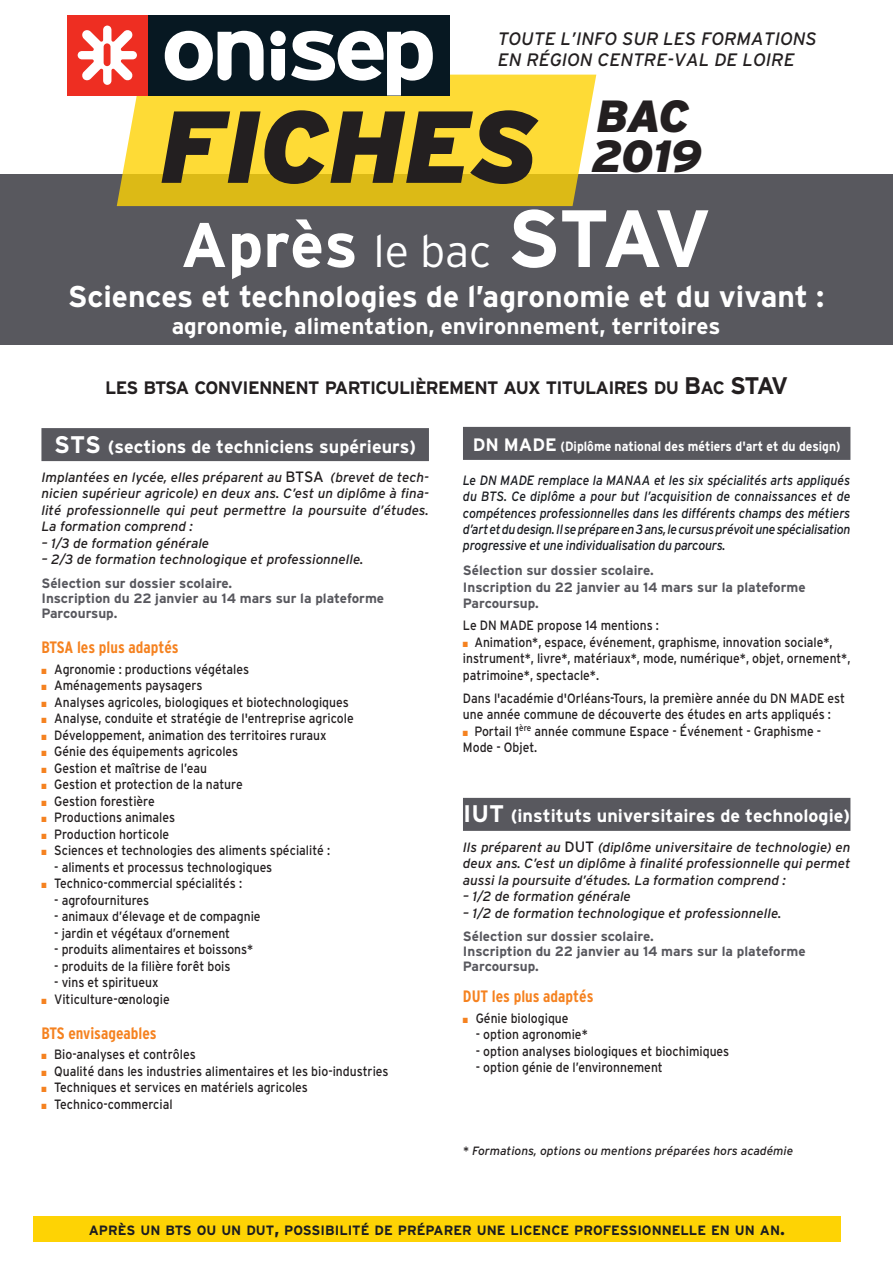
<style>
.page{position:relative;width:893px;height:1263px;background:#fff}
.page>*{position:absolute;margin:0;border:0;box-sizing:border-box;transform-origin:0 0}
.t1{font:italic 900 102px "Interstate";letter-spacing:-.01em;color:#231f20}
.titre_après{font:700 63px "Interstate";color:#fff}
.t2{font:italic 900 45px "Interstate";letter-spacing:-.025em;color:#231f20}
.titre_spécialité{font:700 30px "Interstate";color:#fff}
.titre_spécialité-2{font:700 22.5px "Interstate";color:#fff}
.rubrique{font:700 18px "Interstate";color:#fff}
.t3{font:700 18px "Interstate";letter-spacing:-.04em;color:#231f20}
.t4{font:italic 18px/21.6px "Interstate";color:#231f20}
.sélection{font:700 condensed 16.5px "Interstate";color:#f58220}
._1_BTS_les_plus{font:700 condensed 16.5px "Interstate";color:#f58220}
._1_texte_3{font:13.5px "Interstate";color:#231f20;scale:.9 1}
.licences{font:13.5px/16.5px "Interstate";color:#231f20;scale:.9 1}
._1_Intro{font:italic 13.5px/16.5px "Interstate";color:#231f20;text-align:justify}
._1_option{font:13.5px "Interstate";color:#231f20;scale:.9 1}
.Info{font:italic 13.5px/16.2px "Interstate";letter-spacing:-.01em;color:#1a1c21;text-align:justify;scale:.91 1}
.sélection-2{font:700 13.5px/15px "Interstate";color:#58585e}
._1_intro_3-3{font:italic 13.5px "Interstate";color:#231f20}
._1_Intro-2{font:700 13.5px/16.2px "Interstate";color:#58585e}
.t5{font:700 13.5px "Interstate";color:#1a1c21}
.rubrique-2{font:700 13.5px "Interstate";color:#fff;scale:.9 1}
.t6{font:italic 12px "Interstate";color:#231f20}
.s1{font-weight:300;font-size:45px}
.s2{font-size:81px}
.s3{font-size:24px}
.s4{font-style:normal;font-size:15px}
.s5{color:#f58220}
.s6{font-size:18px}
</style>
<div class="page">
<div style="left:33px;top:1216px;width:808px;height:26px;background:#fed304"></div>
<div style="left:0;top:174px;width:893px;height:171px;background:#58585e"></div>
<svg style="left:117px;top:75px;width:479px;height:131px;background:#f2d134"></svg>
<div style="left:148px;top:15px;width:302px;height:81px;background:#071822"></div>
<div style="left:67px;top:15px;width:81px;height:81px;background:#ee2e22"></div>
<svg style="left:78px;top:26px;width:59px;height:59px"></svg>
<svg style="left:165px;top:31px;width:99px;height:50px"></svg>
<svg style="left:270px;top:31px;width:163px;height:65px"></svg>
<div style="left:41px;top:428px;width:388px;height:33px;background:#58585e"></div>
<div style="left:463px;top:427px;width:387px;height:33px;background:#58585e"></div>
<div style="left:463px;top:798px;width:387px;height:33px;background:#58585e"></div>
<p class="t4" style="left:498px;top:27px;width:321px">TOUTE L’INFO SUR LES FORMATIONS<br>EN RÉGION CENTRE-VAL DE LOIRE</p>
<p class="t1" style="left:159px;top:85px;width:381px">FICHES</p>
<p class="t2" style="left:596px;top:89px;width:94px">BAC</p>
<p class="t2" style="left:592px;top:128px;width:112px">2019</p>
<p class="titre_après" style="left:181px;top:207px;width:533px">Après <span class="s1">le bac</span> <span class="s2">STAV</span></p>
<p class="titre_spécialité" style="left:68px;top:278px;width:758px">Sciences et technologies de l’agronomie et du vivant :</p>
<p class="titre_spécialité-2" style="left:172px;top:313px;width:550px">agronomie, alimentation, environnement, territoires</p>
<p class="t3" style="left:105px;top:377px;width:640px">LES BTSA CONVIENNENT PARTICULIÈREMENT AUX TITULAIRES DU <span class="s3">B</span>AC <span class="s3">STAV</span></p>
<p class="rubrique" style="left:54px;top:435px;width:364px"><span class="s3">STS</span> (sections de techniciens supérieurs)</p>
<p class="_1_Intro" style="left:41px;top:469px;width:389px">Implantées en lycée, elles préparent au <span class="s4">BTSA</span> (brevet de tech&shy;nicien supérieur agricole) en deux ans. C’est un diplôme à fina&shy;lité professionnelle qui peut permettre la poursuite d’études.<br>La formation comprend :</p>
<p class="_1_intro_3-3" style="left:41px;top:535px;width:169px">– 1/3 de formation générale</p>
<p class="_1_intro_3-3" style="left:41px;top:551px;width:324px">– 2/3 de formation technologique et professionnelle.</p>
<p class="sélection-2" style="left:41px;top:575px;width:344px">Sélection sur dossier scolaire.<br>Inscription du 22 janvier au 14 mars sur la plateforme<br>Parcoursup.</p>
<p class="sélection" style="left:41px;top:637px;width:139px">BTSA les plus adaptés</p>
<p class="_1_texte_3" style="left:41px;top:661px;width:232px"><span class="s5">■</span> Agronomie : productions végétales</p>
<p class="_1_texte_3" style="left:41px;top:677px;width:180px"><span class="s5">■</span> Aménagements paysagers</p>
<p class="_1_texte_3" style="left:41px;top:694px;width:343px"><span class="s5">■</span> Analyses agricoles, biologiques et biotechnologiques</p>
<p class="_1_texte_3" style="left:41px;top:710px;width:349px"><span class="s5">■</span> Analyse, conduite et stratégie de l'entreprise agricole</p>
<p class="_1_texte_3" style="left:41px;top:727px;width:318px"><span class="s5">■</span> Développement, animation des territoires ruraux</p>
<p class="_1_texte_3" style="left:41px;top:743px;width:220px"><span class="s5">■</span> Génie des équipements agricoles</p>
<p class="_1_texte_3" style="left:41px;top:760px;width:185px"><span class="s5">■</span> Gestion et maîtrise de l’eau</p>
<p class="_1_texte_3" style="left:41px;top:776px;width:225px"><span class="s5">■</span> Gestion et protection de la nature</p>
<p class="_1_texte_3" style="left:41px;top:793px;width:127px"><span class="s5">■</span> Gestion forestière</p>
<p class="_1_texte_3" style="left:41px;top:809px;width:150px"><span class="s5">■</span> Productions animales</p>
<p class="_1_texte_3" style="left:41px;top:826px;width:144px"><span class="s5">■</span> Production horticole</p>
<p class="_1_texte_3" style="left:41px;top:842px;width:322px"><span class="s5">■</span> Sciences et technologies des aliments spécialité :</p>
<p class="_1_option" style="left:54px;top:859px;width:244px">- aliments et processus technologiques</p>
<p class="_1_option" style="left:41px;top:875px;width:224px"><span class="s5">■</span> Technico-commercial spécialités :</p>
<p class="_1_option" style="left:54px;top:892px;width:107px">- agrofournitures</p>
<p class="_1_option" style="left:54px;top:908px;width:231px">- animaux d’élevage et de compagnie</p>
<p class="_1_option" style="left:54px;top:925px;width:197px">- jardin et végétaux d’ornement</p>
<p class="_1_option" style="left:54px;top:941px;width:223px">- produits alimentaires et boissons*</p>
<p class="_1_option" style="left:54px;top:958px;width:197px">- produits de la filière forêt bois</p>
<p class="_1_option" style="left:54px;top:974px;width:117px">- vins et spiritueux</p>
<p class="_1_texte_3" style="left:41px;top:991px;width:144px"><span class="s5">■</span> Viticulture-œnologie</p>
<p class="_1_BTS_les_plus" style="left:41px;top:1023px;width:117px">BTS envisageables</p>
<p class="_1_texte_3" style="left:41px;top:1046px;width:173px"><span class="s5">■</span> Bio-analyses et contrôles</p>
<p class="_1_texte_3" style="left:41px;top:1063px;width:387px"><span class="s5">■</span> Qualité dans les industries alimentaires et les bio-industries</p>
<p class="_1_texte_3" style="left:41px;top:1079px;width:298px"><span class="s5">■</span> Techniques et services en matériels agricoles</p>
<p class="_1_texte_3" style="left:41px;top:1096px;width:147px"><span class="s5">■</span> Technico-commercial</p>
<p class="rubrique-2" style="left:473px;top:438px;width:410px"><span class="s6">DN MADE</span> (Diplôme national des métiers d'art et du design)</p>
<p class="Info" style="left:463px;top:472px;width:427px">Le DN MADE remplace la MANAA et les six spécialités arts appliqués du BTS. Ce diplôme a pour but l’acquisition de connaissances et de compétences professionnelles dans les différents champs des métiers d’art et du design. Il se prépare en 3 ans, le cursus prévoit une spécialisation progressive et une individualisation du parcours.</p>
<p class="_1_Intro-2" style="left:463px;top:562px;width:344px">Sélection sur dossier scolaire.<br>Inscription du 22 janvier au 14 mars sur la plateforme<br>Parcoursup.</p>
<p class="licences" style="left:463px;top:617px;width:219px">Le DN MADE propose 14 mentions :</p>
<p class="licences" style="left:463px;top:634px;width:432px"><span class="s5">■</span> Animation*, espace, événement, graphisme, innovation sociale*, instrument*, livre*, matériaux*, mode, numérique*, objet, ornement*, patrimoine*, spectacle*.</p>
<p class="licences" style="left:463px;top:690px;width:426px">Dans l'académie d'Orléans-Tours, la première année du DN MADE est une année commune de découverte des études en arts appliqués :</p>
<p class="licences" style="left:463px;top:723px;width:400px"><span class="s5">■</span> Portail 1<sup>ère</sup> année commune Espace - Événement - Graphisme -<br>Mode - Objet.</p>
<p class="rubrique" style="left:463px;top:805px;width:388px"><span class="s3">IUT</span> (instituts universitaires de technologie)</p>
<p class="_1_Intro" style="left:463px;top:838px;width:389px">Ils préparent au <span class="s4">DUT</span> (diplôme universitaire de technologie) en deux ans. C’est un diplôme à finalité professionnelle qui permet aussi la poursuite d’études. La formation comprend :</p>
<p class="_1_intro_3-3" style="left:463px;top:888px;width:170px">– 1/2 de formation générale</p>
<p class="_1_intro_3-3" style="left:463px;top:905px;width:320px">– 1/2 de formation technologique et professionnelle.</p>
<p class="sélection-2" style="left:463px;top:929px;width:344px">Sélection sur dossier scolaire.<br>Inscription du 22 janvier au 14 mars sur la plateforme<br>Parcoursup.</p>
<p class="sélection" style="left:463px;top:986px;width:132px">DUT les plus adaptés</p>
<p class="_1_texte_3" style="left:463px;top:1010px;width:119px"><span class="s5">■</span> Génie biologique</p>
<p class="_1_option" style="left:476px;top:1026px;width:126px">- option agronomie*</p>
<p class="_1_option" style="left:476px;top:1043px;width:283px">- option analyses biologiques et biochimiques</p>
<p class="_1_option" style="left:476px;top:1059px;width:209px">- option génie de l’environnement</p>
<p class="t6" style="left:463px;top:1144px;width:332px">* Formations, options ou mentions préparées hors académie</p>
<p class="t5" style="left:89px;top:1222px;width:698px">APRÈS UN BTS OU UN DUT<span class="s6">,</span> POSSIBILITÉ DE PRÉPARER UNE LICENCE PROFESSIONNELLE EN UN AN<span class="s6">.</span></p>
</div>
